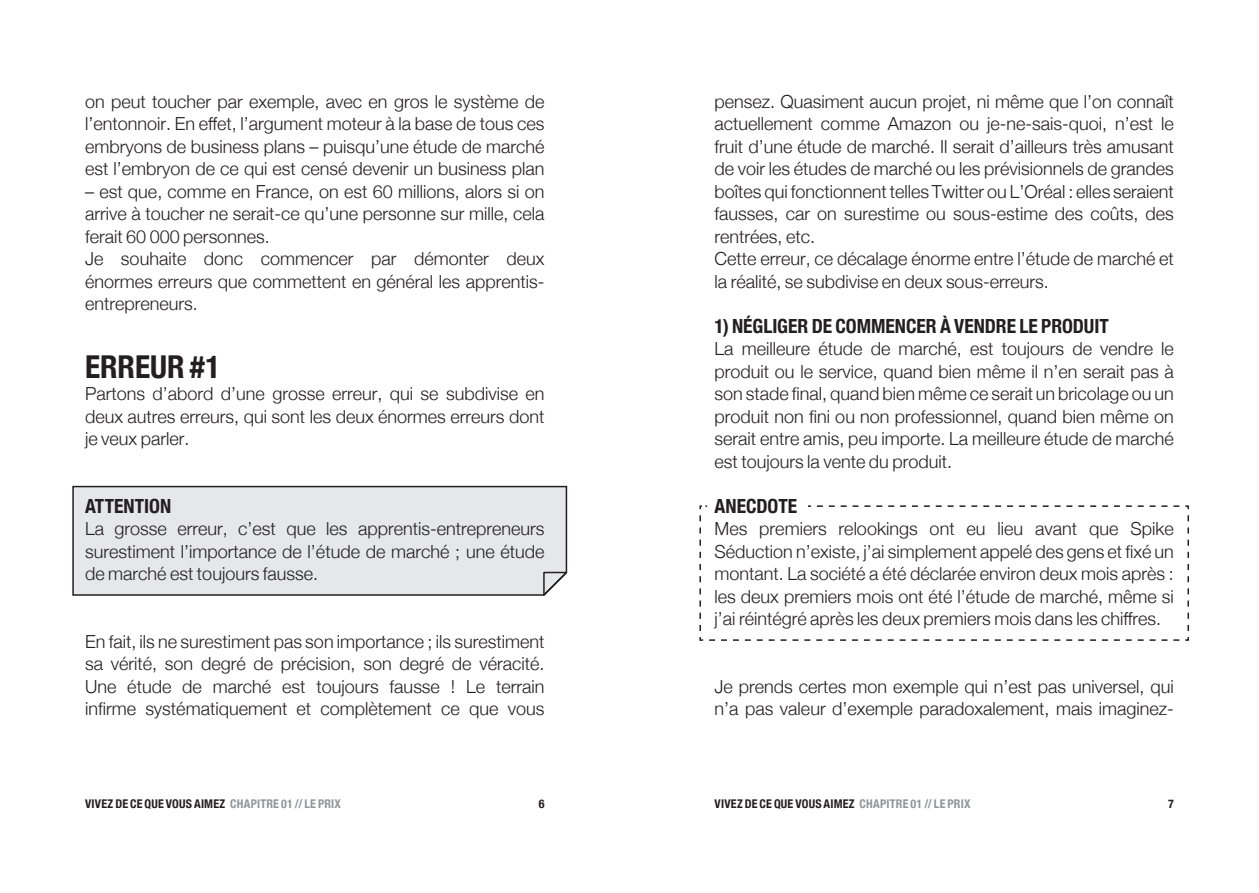
<style>
.page{position:relative;width:1259px;height:893px;background:#fff}
.page>*{position:absolute;margin:0;border:0;box-sizing:border-box;transform-origin:0 0}
.Labeur{font:700 condensed 31.5px "Helvetica Neue";letter-spacing:-.005em;color:#231f20}
.Labeur-2{font:700 condensed 19.5px "Helvetica Neue";color:#231f20}
.Labeur-3{font:300 18px/22.5px "Helvetica Neue";color:#231f20;text-align:justify}
.t1{font:700 condensed 12px "Helvetica Neue";letter-spacing:.02em;color:#231f20}
.s1{color:#939598}
</style>
<div class="page">
<div style="left:72px;top:485px;width:496px;height:111px;background:#e6e7e9"></div>
<svg style="left:542px;top:571px;width:26px;height:25px"></svg>
<svg style="left:699px;top:505px;width:490px;height:136px"></svg>
<p class="Labeur-3" style="left:85px;top:89px;width:461px">on peut toucher par exemple, avec en gros le système de l’entonnoir. En effet, l’argument moteur à la base de tous ces embryons de business plans – puisqu’une étude de marché est l’embryon de ce qui est censé devenir un business plan</p>
<p class="Labeur-3" style="left:85px;top:179px;width:461px">– est que, comme en France, on est 60 millions, alors si on arrive à toucher ne serait-ce qu’une personne sur mille, cela ferait 60 000 personnes.</p>
<p class="Labeur-3" style="left:85px;top:246px;width:461px">Je souhaite donc commencer par démonter deux énormes erreurs que commettent en général les apprentis&shy;entrepreneurs.</p>
<p class="Labeur" style="left:85px;top:340px;width:137px">ERREUR #1</p>
<p class="Labeur-3" style="left:85px;top:381px;width:461px">Partons d’abord d’une grosse erreur, qui se subdivise en deux autres erreurs, qui sont les deux énormes erreurs dont je veux parler.</p>
<p class="Labeur-2" style="left:85px;top:489px;width:88px">ATTENTION</p>
<p class="Labeur-3" style="left:85px;top:516px;width:461px">La grosse erreur, c’est que les apprentis-entrepreneurs surestiment l’importance de l’étude de marché ; une étude de marché est toujours fausse.</p>
<p class="Labeur-3" style="left:85px;top:629px;width:461px">En fait, ils ne surestiment pas son importance ; ils surestiment sa vérité, son degré de précision, son degré de véracité.<br>Une étude de marché est toujours fausse ! Le terrain infirme systématiquement et complètement ce que vous</p>
<p class="Labeur-3" style="left:714px;top:89px;width:461px">pensez. Quasiment aucun projet, ni même que l’on connaît actuellement comme Amazon ou je-ne-sais-quoi, n’est le fruit d’une étude de marché. Il serait d’ailleurs très amusant de voir les études de marché ou les prévisionnels de grandes boîtes qui fonctionnent telles Twitter ou L’Oréal : elles seraient fausses, car on surestime ou sous-estime des coûts, des rentrées, etc.</p>
<p class="Labeur-3" style="left:714px;top:246px;width:461px">Cette erreur, ce décalage énorme entre l’étude de marché et la réalité, se subdivise en deux sous-erreurs.</p>
<p class="Labeur-2" style="left:714px;top:309px;width:396px">1) NÉGLIGER DE COMMENCER À VENDRE LE PRODUIT</p>
<p class="Labeur-3" style="left:714px;top:336px;width:461px">La meilleure étude de marché, est toujours de vendre le produit ou le service, quand bien même il n’en serait pas à son stade final, quand bien même ce serait un bricolage ou un produit non fini ou non professionnel, quand bien même on serait entre amis, peu importe. La meilleure étude de marché est toujours la vente du produit.</p>
<p class="Labeur-2" style="left:714px;top:489px;width:84px">ANECDOTE</p>
<p class="Labeur-3" style="left:714px;top:516px;width:461px">Mes premiers relookings ont eu lieu avant que Spike Séduction n’existe, j’ai simplement appelé des gens et fixé un montant. La société a été déclarée environ deux mois après : les deux premiers mois ont été l’étude de marché, même si j’ai réintégré après les deux premiers mois dans les chiffres.</p>
<p class="Labeur-3" style="left:714px;top:674px;width:461px">Je prends certes mon exemple qui n’est pas universel, qui n’a pas valeur d’exemple paradoxalement, mais imaginez-</p>
<p class="t1" style="left:85px;top:793px;width:257px">VIVEZ DE CE QUE VOUS AIMEZ <span class="s1">CHAPITRE 01 // LE PRIX</span></p>
<p class="t1" style="left:538px;top:793px;width:7px">6</p>
<p class="t1" style="left:714px;top:793px;width:257px">VIVEZ DE CE QUE VOUS AIMEZ <span class="s1">CHAPITRE 01 // LE PRIX</span></p>
<p class="t1" style="left:1168px;top:793px;width:7px">7</p>
</div>
